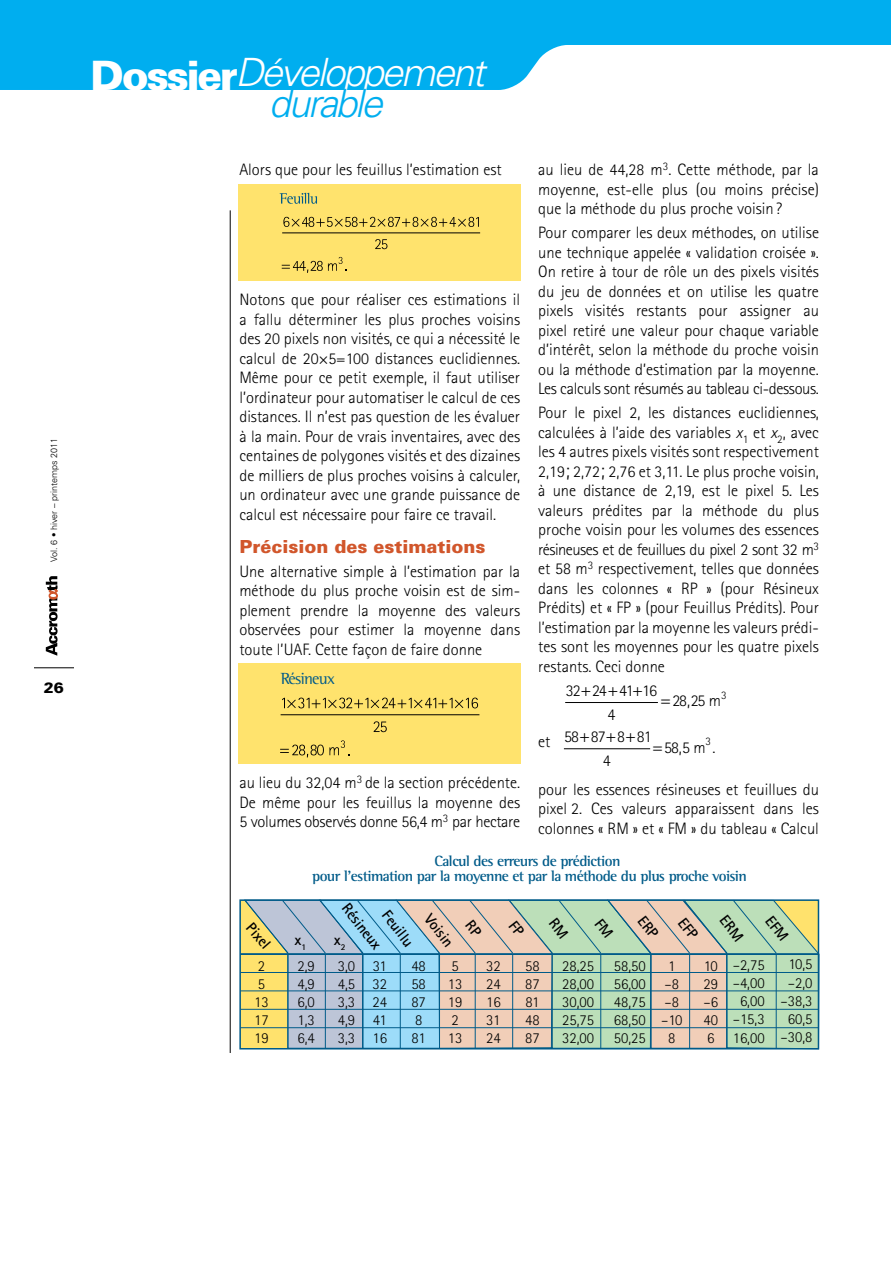
<style>
.page{position:relative;width:891px;height:1269px;background:#fff}
.page>*{position:absolute;margin:0;border:0;box-sizing:border-box;transform-origin:0 0}
.t1{font:italic 300 39px/31.5px "Univers";letter-spacing:-.06em;color:#fff}
.t2{font:900 18px "Univers";color:#d1562b}
.t3{font:300 16.5px/19.5px "Rotis Sans Serif";color:#000;text-align:justify}
.t4{font:16.5px "Rotis Semi Serif";letter-spacing:-.04em;color:#005b89}
.t5{font:300 15.15px/18.3px "Rotis Sans Serif";color:#000;text-align:justify}
.t6{font:700 15.15px/15.1px "Rotis Semi Serif";letter-spacing:-.04em;color:#005b89;text-align:center}
.t7{font:700 15.15px "Rotis Sans Serif";color:#000}
.t8{font:900 15px "Univers";color:#000}
.t9{font:300 9px "Univers";color:#000}
.s1{font-weight:900;font-style:normal;font-size:40.5px}
.s2{color:#00aeef}
.s3{font-style:italic}
.s4{font-size:19.5px}
</style>
<div class="page">
<hr style="left:34px;top:668px;width:40px;height:1px;background:#000">
<svg style="left:46px;top:576px;width:12px;height:80px"></svg>
<svg style="left:0;top:0;width:891px;height:90px;fill:#00aeef"></svg>
<div style="left:239px;top:185px;width:282px;height:96px;background:#ffe36d"></div>
<hr style="left:282px;top:233px;width:198px;height:1px;background:#000">
<svg style="left:375px;top:239px;width:12px;height:10px"></svg>
<svg style="left:283px;top:217px;width:196px;height:10px"></svg>
<svg style="left:282px;top:257px;width:65px;height:16px"></svg>
<svg style="left:279px;top:193px;width:38px;height:11px"></svg>
<div style="left:239px;top:663px;width:282px;height:101px;background:#ffe36d"></div>
<hr style="left:281px;top:714px;width:198px;height:1px;background:#000">
<svg style="left:374px;top:721px;width:13px;height:11px"></svg>
<svg style="left:282px;top:698px;width:196px;height:10px"></svg>
<svg style="left:280px;top:740px;width:69px;height:17px"></svg>
<hr style="left:565px;top:702px;width:93px;height:1px;background:#000">
<hr style="left:564px;top:748px;width:86px;height:1px;background:#000">
<hr style="left:230px;top:210px;width:1px;height:843px;background:#000">
<hr style="left:240px;top:954px;width:579px;height:1px;background:#005b89">
<hr style="left:240px;top:972px;width:579px;height:1px;background:#005b89">
<hr style="left:240px;top:991px;width:579px;height:1px;background:#005b89">
<hr style="left:240px;top:1009px;width:579px;height:1px;background:#005b89">
<hr style="left:240px;top:1027px;width:579px;height:1px;background:#005b89">
<svg style="left:243px;top:899px;width:576px;height:151px"></svg>
<p class="t9" style="left:48px;top:562px;width:125px;rotate:-90deg">Vol. 6 • hiver – printemps 2011</p>
<p class="t8" style="left:44px;top:678px;width:22px">26</p>
<h1 class="t1" style="left:269px;top:55px;width:217px;text-indent:-179px"><span class="s1">Dossier</span>Développement <span class="s2">durable</span></h1>
<p class="t3" style="left:239px;top:159px;width:264px">Alors que pour les feuillus l’estimation est</p>
<p class="t3" style="left:239px;top:290px;width:282px">Notons que pour réaliser ces estimations il a fallu déterminer les plus proches voisins des 20 pixels non visités, ce qui a nécessité le calcul de 20×5=100 distances euclidiennes.<br>Même pour ce petit exemple, il faut utiliser l’ordinateur pour automatiser le calcul de ces distances. Il n’est pas question de les évaluer à la main. Pour de vrais inventaires, avec des centaines de polygones visités et des dizaines de milliers de plus proches voisins à calculer, un ordinateur avec une grande puissance de calcul est nécessaire pour faire ce travail.</p>
<p class="t2" style="left:239px;top:535px;width:247px">Précision des estimations</p>
<p class="t3" style="left:239px;top:561px;width:282px">Une alternative simple à l’estimation par la méthode du plus proche voisin est de sim&shy;plement prendre la moyenne des valeurs observées pour estimer la moyenne dans toute l’UAF. Cette façon de faire donne</p>
<p class="t4" style="left:281px;top:668px;width:56px">Résineux</p>
<p class="t3" style="left:538px;top:160px;width:282px">au lieu de 44,28 m<sup>3</sup>. Cette méthode, par la moyenne, est-elle plus (ou moins précise) que la méthode du plus proche voisin ?</p>
<p class="t3" style="left:538px;top:223px;width:282px">Pour comparer les deux méthodes, on utilise une technique appelée « validation croisée ».<br>On retire à tour de rôle un des pixels visités du jeu de données et on utilise les quatre pixels visités restants pour assigner au pixel retiré une valeur pour chaque variable d’intérêt, selon la méthode du proche voisin ou la méthode d’estimation par la moyenne.<br>Les calculs sont résumés au tableau ci-dessous.</p>
<p class="t3" style="left:538px;top:403px;width:282px">Pour le pixel 2, les distances euclidiennes, calculées à l’aide des variables <span class="s3">x</span><sub>1</sub> et <span class="s3">x</span><sub>2</sub>, avec les 4 autres pixels visités sont respectivement 2,19<span class="s4">;</span> 2,72<span class="s4">;</span> 2,76 et 3,11. Le plus proche voisin, à une distance de 2,19, est le pixel 5. Les valeurs prédites par la méthode du plus proche voisin pour les volumes des essences résineuses et de feuillues du pixel 2 sont 32 m<sup>3 </sup>et 58 m<sup>3</sup> respectivement, telles que données dans les colonnes « RP » (pour Résineux Prédits) et « FP » (pour Feuillus Prédits). Pour l’estimation par la moyenne les valeurs prédi&shy;tes sont les moyennes pour les quatre pixels restants. Ceci donne</p>
<p class="t3" style="left:566px;top:679px;width:93px;line-height:23.7px;text-align:center">32 24 41 16<br>4</p>
<p class="t3" style="left:672px;top:691px;width:56px">28 25 <sup>3</sup></p>
<p class="t3" style="left:687px;top:691px;width:35px">, m</p>
<p class="t3" style="left:603px;top:725px;width:50px;line-height:23.7px;text-indent:-65px">et 58 87 8 81<br>4</p>
<p class="t3" style="left:664px;top:737px;width:53px">585 <sup>3</sup>.</p>
<p class="t3" style="left:693px;top:737px;width:14px">m</p>
<p class="t3" style="left:538px;top:779px;width:282px">pour les essences résineuses et feuillues du pixel 2. Ces valeurs apparaissent dans les colonnes « RM » et « FM » du tableau « Calcul</p>
<p class="t6" style="left:312px;top:854px;width:436px">Calcul des erreurs de prédiction<br>pour l’estimation par la moyenne et par la méthode du plus proche voisin</p>
<p class="t3" style="left:679px;top:737px;width:5px">,</p>
<p class="t3" style="left:239px;top:773px;width:282px">au lieu du 32,04 m<sup>3</sup> de la section précédente.<br>De même pour les feuillus la moyenne des 5 volumes observés donne 56,4 m<sup>3</sup> par hectare</p>
<p class="t7" style="left:256px;top:919px;width:31px;rotate:49deg">Pixel</p>
<p class="t7" style="left:353px;top:899px;width:55px;rotate:52deg">Résineux</p>
<p class="t7" style="left:393px;top:906px;width:43px;rotate:52deg">Feuillu</p>
<p class="t7" style="left:435px;top:910px;width:38px;rotate:52deg">Voisin</p>
<p class="t7" style="left:294px;top:930px;width:13px">x<sub>1</sub></p>
<p class="t7" style="left:334px;top:930px;width:13px">x<sub>2</sub></p>
<p class="t5" style="left:254px;top:956px;width:16px;text-align:left">2<br>5<br>13<br>17<br>19</p>
<p class="t5" style="left:298px;top:956px;width:19px">2,9<br>4,9<br>6,0<br>1,3<br>6,4</p>
<p class="t5" style="left:338px;top:956px;width:19px">3,0<br>4,5<br>3,3<br>4,9<br>3,3</p>
<p class="t5" style="left:373px;top:956px;width:16px">31<br>32<br>24<br>41<br>16</p>
<p class="t5" style="left:411px;top:956px;width:16px;text-align:left">48<br>58<br>87<br>8<br>81</p>
<p class="t5" style="left:448px;top:956px;width:16px;text-align:left">5<br>13<br>19<br>2<br>13</p>
<p class="t5" style="left:486px;top:956px;width:16px">32<br>24<br>16<br>31<br>24</p>
<p class="t5" style="left:525px;top:956px;width:16px">58<br>87<br>81<br>48<br>87</p>
<p class="t5" style="left:562px;top:956px;width:34px">28,25<br>28,00<br>30,00<br>25,75<br>32,00</p>
<p class="t5" style="left:614px;top:956px;width:34px">58,50<br>56,00<br>48,75<br>68,50<br>50,25</p>
<p class="t5" style="left:661px;top:956px;width:23px;text-align:center">1 –8 –8 –10<br>8</p>
<p class="t5" style="left:703px;top:956px;width:16px">10<br>29 –6<br>40<br>6</p>
<p class="t5" style="left:733px;top:956px;width:34px;text-align:center">–2,75 –4,00<br>6,00 –15,3<br>16,00</p>
<p class="t5" style="left:781px;top:955px;width:34px;text-align:center">10,5 –2,0 –38,3<br>60,5 –30,8</p>
</div>
